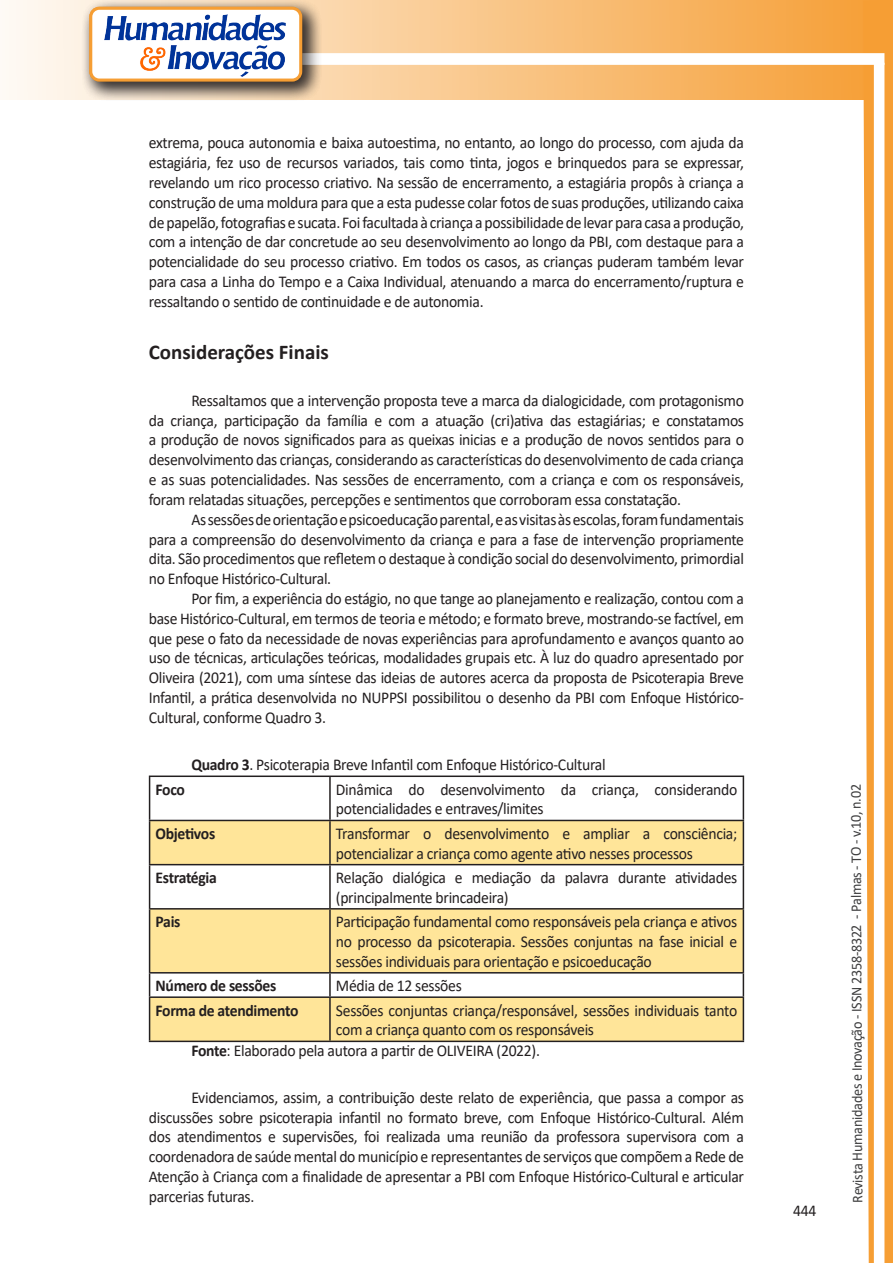
<style>
.page{position:relative;width:893px;height:1263px;background:#fff}
.page>*{position:absolute;margin:0;border:0;box-sizing:border-box;transform-origin:0 0}
.Titulo_2{font:700 21px "Calibri";color:#231f20}
.texto{font:16.5px/19.8px "Calibri";letter-spacing:-.02em;color:#231f20;text-align:justify;scale:.95 1}
.texto-2{font:700 16.5px "Calibri";letter-spacing:-.02em;color:#231f20;scale:.95 1}
.t1{font:15px "Calibri";letter-spacing:-.025em;color:#3e3e3f;scale:.95 1}
.s1{font-weight:700}
</style>
<div class="page">
<svg style="left:5px;top:0;width:858px;height:100px;background:#f9c484"></svg>
<div style="left:302px;top:53px;width:582px;height:12px;background:#fff;border:2px solid #fff"></div>
<svg style="left:863px;top:0;width:30px;height:1263px"></svg>
<div style="left:81px;top:0;width:241px;height:102px;background:#231f20;opacity:.75"></div>
<div style="left:91px;top:8px;width:210px;height:72px;background:#fff;border-radius:9px"></div>
<img style="left:104px;top:14px;width:181px;height:62px">
<div style="left:89px;top:7px;width:213px;height:75px;border:3px solid #f69e34;border-radius:9px"></div>
<svg style="left:150px;top:821px;width:593px;height:219px;fill:#ffe599"></svg>
<hr style="left:149px;top:775px;width:181px;height:2px;background:#231f20">
<hr style="left:149px;top:777px;width:1px;height:43px;background:#231f20">
<hr style="left:330px;top:775px;width:414px;height:2px;background:#231f20">
<hr style="left:329px;top:777px;width:2px;height:43px;background:#231f20">
<hr style="left:743px;top:777px;width:1px;height:43px;background:#231f20">
<hr style="left:149px;top:820px;width:181px;height:1px;background:#231f20">
<hr style="left:149px;top:821px;width:1px;height:43px;background:#231f20">
<hr style="left:330px;top:820px;width:414px;height:1px;background:#231f20">
<hr style="left:329px;top:821px;width:2px;height:43px;background:#231f20">
<hr style="left:743px;top:821px;width:1px;height:43px;background:#231f20">
<hr style="left:149px;top:864px;width:181px;height:1px;background:#231f20">
<hr style="left:149px;top:865px;width:1px;height:43px;background:#231f20">
<hr style="left:330px;top:864px;width:414px;height:1px;background:#231f20">
<hr style="left:329px;top:865px;width:2px;height:43px;background:#231f20">
<hr style="left:743px;top:865px;width:1px;height:43px;background:#231f20">
<hr style="left:149px;top:908px;width:181px;height:1px;background:#231f20">
<hr style="left:149px;top:909px;width:1px;height:63px;background:#231f20">
<hr style="left:330px;top:908px;width:414px;height:1px;background:#231f20">
<hr style="left:329px;top:909px;width:2px;height:63px;background:#231f20">
<hr style="left:743px;top:909px;width:1px;height:63px;background:#231f20">
<hr style="left:149px;top:972px;width:181px;height:1px;background:#231f20">
<svg style="left:149px;top:973px;width:1px;height:23px"></svg>
<hr style="left:330px;top:972px;width:414px;height:1px;background:#231f20">
<hr style="left:329px;top:973px;width:2px;height:23px;background:#231f20">
<svg style="left:743px;top:973px;width:1px;height:23px"></svg>
<hr style="left:149px;top:996px;width:181px;height:2px;background:#231f20">
<hr style="left:149px;top:998px;width:1px;height:42px;background:#231f20">
<hr style="left:330px;top:996px;width:414px;height:2px;background:#231f20">
<hr style="left:329px;top:998px;width:2px;height:42px;background:#231f20">
<hr style="left:743px;top:998px;width:1px;height:42px;background:#231f20">
<hr style="left:149px;top:1040px;width:181px;height:2px;background:#231f20">
<hr style="left:330px;top:1040px;width:414px;height:2px;background:#231f20">
<p class="texto" style="left:149px;top:133px;width:628px">extrema, pouca autonomia e baixa autoestima, no entanto, ao longo do processo, com ajuda da estagiária, fez uso de recursos variados, tais como tinta, jogos e brinquedos para se expressar, revelando um rico processo criativo. Na sessão de encerramento, a estagiária propôs à criança a construção de uma moldura para que a esta pudesse colar fotos de suas produções, utilizando caixa de papelão, fotografias e sucata. Foi facultada à criança a possibilidade de levar para casa a produção, com a intenção de dar concretude ao seu desenvolvimento ao longo da PBI, com destaque para a potencialidade do seu processo criativo. Em todos os casos, as crianças puderam também levar para casa a Linha do Tempo e a Caixa Individual, atenuando a marca do encerramento/ruptura e ressaltando o sentido de continuidade e de autonomia.</p>
<p class="Titulo_2" style="left:149px;top:337px;width:182px">Considerações Finais</p>
<p class="texto" style="left:149px;top:390px;width:628px;text-indent:43px">Ressaltamos que a intervenção proposta teve a marca da dialogicidade, com protagonismo da criança, participação da família e com a atuação (cri)ativa das estagiárias; e constatamos a produção de novos significados para as queixas inicias e a produção de novos sentidos para o desenvolvimento das crianças, considerando as características do desenvolvimento de cada criança e as suas potencialidades. Nas sessões de encerramento, com a criança e com os responsáveis, foram relatadas situações, percepções e sentimentos que corroboram essa constatação.</p>
<p class="texto" style="left:149px;top:509px;width:628px;text-indent:43px">As sessões de orientação e psicoeducação parental, e as visitas às escolas, foram fundamentais para a compreensão do desenvolvimento da criança e para a fase de intervenção propriamente dita. São procedimentos que refletem o destaque à condição social do desenvolvimento, primordial no Enfoque Histórico-Cultural.</p>
<p class="texto" style="left:149px;top:588px;width:628px;text-indent:43px">Por fim, a experiência do estágio, no que tange ao planejamento e realização, contou com a base Histórico-Cultural, em termos de teoria e método; e formato breve, mostrando-se factível, em que pese o fato da necessidade de novas experiências para aprofundamento e avanços quanto ao uso de técnicas, articulações teóricas, modalidades grupais etc. À luz do quadro apresentado por Oliveira (2021), com uma síntese das ideias de autores acerca da proposta de Psicoterapia Breve Infantil, a prática desenvolvida no NUPPSI possibilitou o desenho da PBI com Enfoque Histórico-Cultural, conforme Quadro 3.</p>
<p class="texto" style="left:191px;top:754px;width:438px"><span class="s1">Quadro 3</span>. Psicoterapia Breve Infantil com Enfoque Histórico-Cultural</p>
<p class="texto-2" style="left:156px;top:777px;width:32px">Foco</p>
<p class="texto" style="left:336px;top:779px;width:424px">Dinâmica do desenvolvimento da criança, considerando potencialidades e entraves/limites</p>
<p class="texto-2" style="left:156px;top:822px;width:64px">Objetivos</p>
<p class="texto" style="left:336px;top:823px;width:424px">Transformar o desenvolvimento e ampliar a consciência; potencializar a criança como agente ativo nesses processos</p>
<p class="texto-2" style="left:156px;top:866px;width:66px">Estratégia</p>
<p class="texto" style="left:336px;top:867px;width:424px">Relação dialógica e mediação da palavra durante atividades (principalmente brincadeira)</p>
<p class="texto-2" style="left:156px;top:910px;width:28px">Pais</p>
<p class="texto" style="left:336px;top:911px;width:424px">Participação fundamental como responsáveis pela criança e ativos no processo da psicoterapia. Sessões conjuntas na fase inicial e sessões individuais para orientação e psicoeducação</p>
<p class="texto-2" style="left:156px;top:974px;width:129px">Número de sessões</p>
<p class="texto" style="left:336px;top:975px;width:134px">Média de 12 sessões</p>
<p class="texto-2" style="left:156px;top:998px;width:152px">Forma de atendimento</p>
<p class="texto" style="left:336px;top:1000px;width:424px">Sessões conjuntas criança/responsável, sessões individuais tanto com a criança quanto com os responsáveis</p>
<p class="texto" style="left:191px;top:1040px;width:368px"><span class="s1">Fonte</span>: Elaborado pela autora a partir de OLIVEIRA (2022).</p>
<p class="texto" style="left:149px;top:1087px;width:628px;text-indent:43px">Evidenciamos, assim, a contribuição deste relato de experiência, que passa a compor as discussões sobre psicoterapia infantil no formato breve, com Enfoque Histórico-Cultural. Além dos atendimentos e supervisões, foi realizada uma reunião da professora supervisora com a coordenadora de saúde mental do município e representantes de serviços que compõem a Rede de Atenção à Criança com a finalidade de apresentar a PBI com Enfoque Histórico-Cultural e articular parcerias futuras.</p>
<p class="texto" style="left:793px;top:1200px;width:26px">444</p>
<p class="t1" style="left:846px;top:1203px;width:442px;rotate:-90deg">Revista Humanidades e Inovação - ISSN 2358-8322 - Palmas - TO - v.10, n.02</p>
</div>
